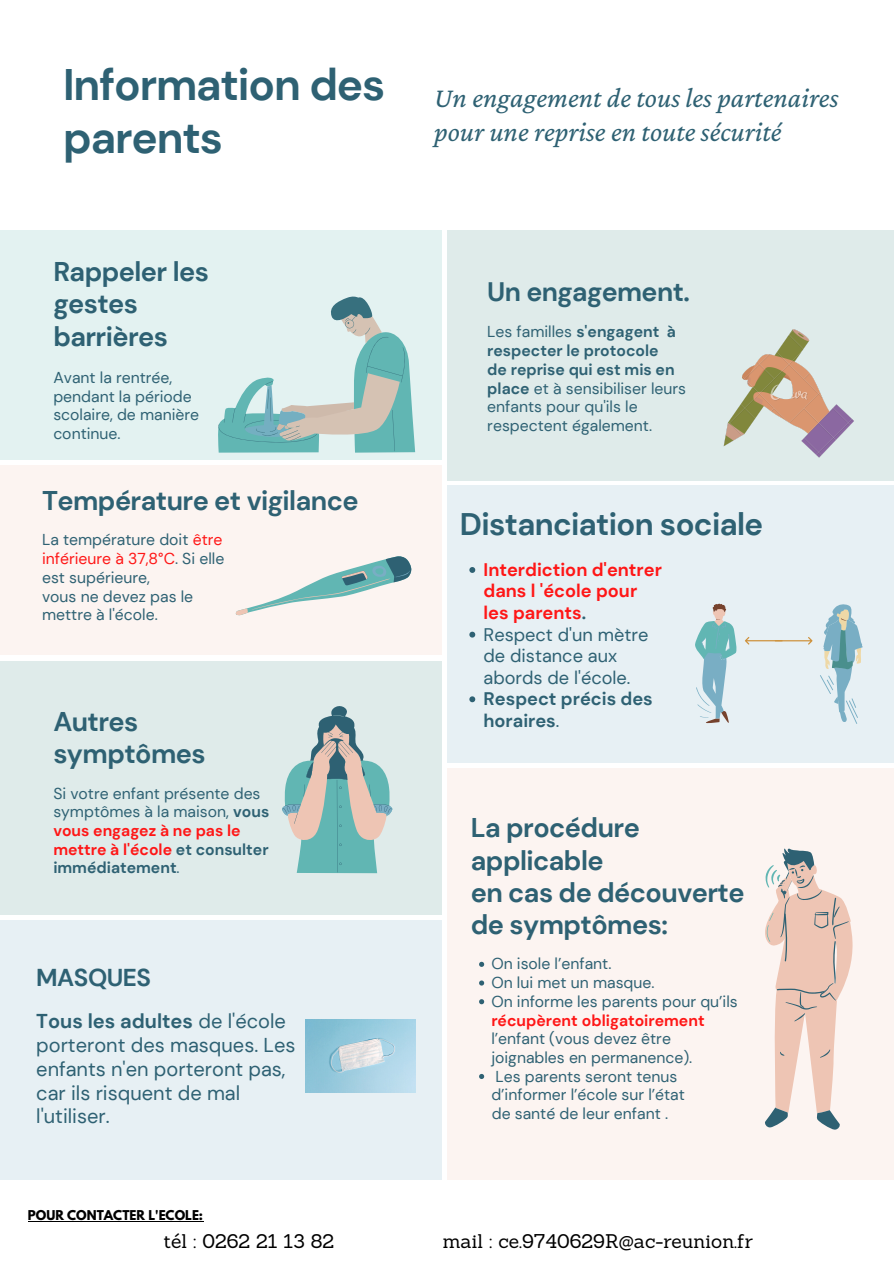
<style>
.page{position:relative;width:894px;height:1264px;background:#fff}
.page>*{position:absolute;margin:0;border:0;box-sizing:border-box;transform-origin:0 0}
.t1{font:700 44.1px/52.8px "DM Sans";letter-spacing:-.025em;color:#2e6173}
.t2{font:700 31.2px "DM Sans";letter-spacing:-.02em;color:#2e6173}
.t3{font:italic 28.5px/33.9px "Crimson Pro";color:#2e6173}
.t4{font:700 27px/32.2px "DM Sans";letter-spacing:-.02em;color:#2e6173}
.t5{font:700 26.7px "DM Sans";letter-spacing:-.02em;color:#2e6173}
.t6{font:700 24.45px "DM Sans";letter-spacing:-.02em;color:#2e6173}
.t7{font:20.1px/23.7px "DM Sans";color:#2e6173}
.t8{font:19.2px "Sanchez";color:#000}
.t9{font:700 18.15px/21.6px "DM Sans";color:#ff1616}
.t10{font:700 18.15px/21.6px "DM Sans";color:#2e6173}
.t11{font:15.75px/18.8px "DM Sans";color:#2e6173}
.t12{font:700 15.75px "DM Sans";color:#ff1616}
.t13{font:700 12px "League Spartan";color:#000}
.s1{color:#ff1616}
.s2{font-weight:700}
.s3{font-weight:700;color:#ff1616}
.s4{color:#2e6173}
.s5{font-weight:400;color:#2e6173}
.s6{font-weight:400}
</style>
<div class="page">
<div style="left:0;top:465px;width:441px;height:190px;background:#fcf4f1"></div>
<svg style="left:235px;top:556px;width:177px;height:60px"></svg>
<div style="left:447px;top:230px;width:446px;height:250px;background:#dfebea"></div>
<div style="left:447px;top:486px;width:446px;height:277px;background:#e7f0f4"></div>
<svg style="left:469px;top:567px;width:6px;height:6px"></svg>
<svg style="left:469px;top:631px;width:6px;height:6px"></svg>
<svg style="left:469px;top:696px;width:6px;height:6px"></svg>
<div style="left:0;top:661px;width:441px;height:253px;background:#dfebea"></div>
<svg style="left:282px;top:706px;width:110px;height:167px"></svg>
<div style="left:447px;top:768px;width:446px;height:411px;background:#fcf4f1"></div>
<svg style="left:765px;top:848px;width:87px;height:281px"></svg>
<div style="left:0;top:920px;width:441px;height:259px;background:#e7f0f4"></div>
<svg style="left:0;top:230px;width:441px;height:230px;background:#d6e9e8"></svg>
<img style="left:723px;top:329px;width:131px;height:129px">
<svg style="left:695px;top:603px;width:41px;height:120px"></svg>
<svg style="left:820px;top:604px;width:42px;height:120px"></svg>
<svg style="left:848px;top:700px;width:9px;height:18px"></svg>
<svg style="left:851px;top:698px;width:5px;height:10px"></svg>
<svg style="left:745px;top:637px;width:67px;height:8px"></svg>
<img style="left:305px;top:1019px;width:110px;height:73px">
<svg style="left:479px;top:961px;width:5px;height:5px"></svg>
<svg style="left:479px;top:980px;width:5px;height:5px"></svg>
<svg style="left:479px;top:999px;width:5px;height:5px"></svg>
<svg style="left:479px;top:1073px;width:5px;height:5px"></svg>
<hr style="left:28px;top:1221px;width:175px;height:1px;background:#000">
<h1 class="t1" style="left:63px;top:59px;width:323px">Information des parents</h1>
<h3 class="t4" style="left:53px;top:256px;width:157px">Rappeler les gestes barrières</h3>
<p class="t11" style="left:53px;top:368px;width:147px">Avant la rentrée, pendant la période scolaire, de manière continue.</p>
<h3 class="t4" style="left:42px;top:485px;width:318px">Température et vigilance</h3>
<p class="t11" style="left:42px;top:530px;width:184px">La température doit <span class="s1">être inférieure à 37,8°C</span>. Si elle est supérieure,<br>vous ne devez pas le mettre à l'école.</p>
<h3 class="t4" style="left:53px;top:705px;width:154px">Autres symptômes</h3>
<p class="t11" style="left:53px;top:784px;width:217px">Si votre enfant présente des symptômes à la maison, <span class="s2">vous </span><span class="s3">vous engagez à ne pas le mettre à l'école</span> <span class="s2">et consulter immédiatement</span>.</p>
<h3 class="t6" style="left:36px;top:961px;width:116px">MASQUES</h3>
<p class="t7" style="left:36px;top:1009px;width:261px"><span class="s2">Tous les adultes</span> de l'école porteront des masques. Les enfants n'en porteront pas, car ils risquent de mal l'utiliser.</p>
<h3 class="t3" style="left:434px;top:80px;width:406px">Un engagement de tous les partenaires pour une reprise en toute sécurité</h3>
<h3 class="t5" style="left:487px;top:274px;width:204px">Un engagement.</h3>
<p class="t11" style="left:487px;top:323px;width:200px">Les familles <span class="s2">s'engagent à respecter le protocole<br>de reprise qui est mis en place</span> et à sensibiliser leurs enfants pour qu'ils le respectent également.</p>
<h2 class="t2" style="left:460px;top:504px;width:305px">Distanciation sociale</h2>
<p class="t9" style="left:483px;top:559px;width:180px">Interdiction d'entrer dans l 'école pour les parents<span class="s4">.<br></span><span class="s5">Respect d'un mètre de distance aux abords de l'école.</span></p>
<p class="t10" style="left:483px;top:688px;width:171px">Respect précis des horaires<span class="s6">.</span></p>
<h3 class="t4" style="left:470px;top:812px;width:275px">La procédure applicable<br>en cas de découverte de symptômes:</h3>
<p class="t11" style="left:491px;top:954px;width:248px">On isole l’enfant.<br>On lui met un masque.<br>On informe les parents pour qu’ils</p>
<p class="t12" style="left:491px;top:1009px;width:215px">récupèrent obligatoirement</p>
<p class="t11" style="left:491px;top:1029px;width:202px">l’enfant (vous devez être joignables en permanence).<br>Les parents seront tenus d’informer l’école sur l’état de santé de leur enfant .</p>
<p class="t13" style="left:28px;top:1209px;width:177px">POUR CONTACTER L'ECOLE:</p>
<p class="t8" style="left:163px;top:1228px;width:172px">tél : 0262 21 13 82</p>
<p class="t8" style="left:442px;top:1228px;width:311px">mail : ce.9740629R@ac-reunion.fr</p>
</div>
